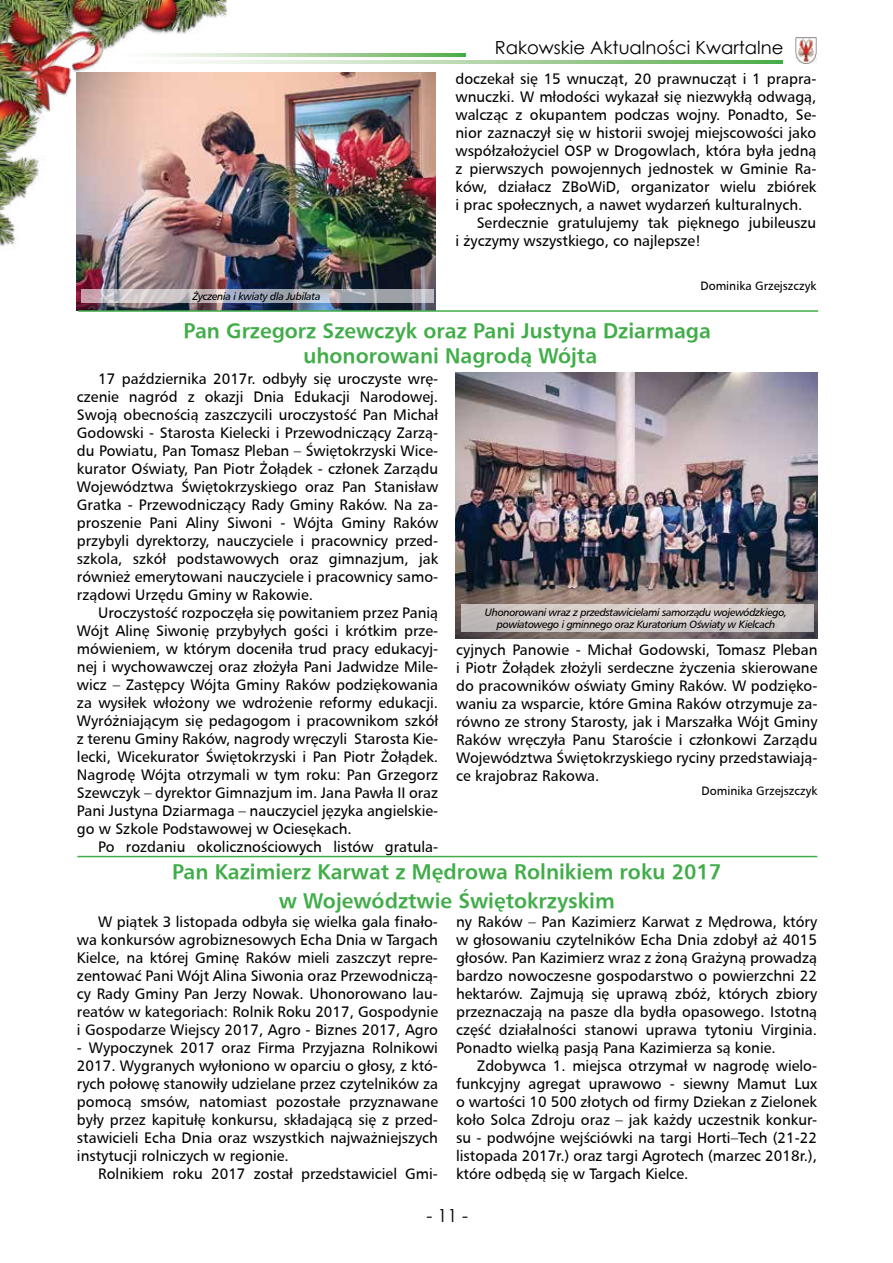
<style>
.page{position:relative;width:893px;height:1263px;background:#fff}
.page>*{position:absolute;margin:0;border:0;box-sizing:border-box;transform-origin:0 0}
.t1{font:21px/25.2px "Humanist 777 AT Bold";color:#41ad49;text-align:center}
.t2{font:18px "Century Gothic";color:#000}
.t3{font:15px/18px "Humanist 777 AT";color:#000;text-align:justify}
.t4{font:12px "Humanist 777 AT";color:#000}
.t5{font:10.5px/12.6px "Humanist 777 AT Italic";letter-spacing:-.03em;color:#000;text-align:center}
</style>
<div class="page">
<img style="left:0;top:0;width:242px;height:269px">
<svg style="left:114px;top:61px;width:669px;height:3px"></svg>
<svg style="left:114px;top:54px;width:351px;height:2px"></svg>
<img style="left:795px;top:37px;width:21px;height:26px">
<img style="left:77px;top:73px;width:359px;height:237px">
<hr style="left:78px;top:310px;width:740px;height:2px;background:#41ad49">
<svg style="left:82px;top:289px;width:352px;height:14px"></svg>
<img style="left:455px;top:372px;width:362px;height:267px">
<svg style="left:461px;top:604px;width:352px;height:27px;fill:#d2cbc9"></svg>
<hr style="left:77px;top:856px;width:740px;height:1px;background:#41ad49">
<p class="t2" style="left:495px;top:35px;width:290px">Rakowskie Aktualności Kwartalne</p>
<p class="t3" style="left:455px;top:70px;width:362px">doczekał się 15 wnucząt, 20 prawnucząt i 1 prapra-</p>
<p class="t3" style="left:455px;top:88px;width:362px">wnuczki. W młodości wykazał się niezwykłą odwagą,</p>
<p class="t3" style="left:455px;top:106px;width:362px">walcząc z okupantem podczas wojny. Ponadto, Se-</p>
<p class="t3" style="left:455px;top:124px;width:362px">nior zaznaczył się w historii swojej miejscowości jako</p>
<p class="t3" style="left:455px;top:142px;width:362px">współzałożyciel OSP w Drogowlach, która była jedną</p>
<p class="t3" style="left:455px;top:160px;width:362px">z pierwszych powojennych jednostek w Gminie Ra-</p>
<p class="t3" style="left:455px;top:178px;width:362px">ków, działacz ZBoWiD, organizator wielu zbiórek</p>
<p class="t3" style="left:455px;top:196px;width:349px">i prac społecznych, a nawet wydarzeń kulturalnych.</p>
<p class="t3" style="left:477px;top:214px;width:341px">Serdecznie gratulujemy tak pięknego jubileuszu</p>
<p class="t3" style="left:455px;top:232px;width:247px">i życzymy wszystkiego, co najlepsze!</p>
<p class="t4" style="left:700px;top:278px;width:118px">Dominika Grzejszczyk</p>
<p class="t5" style="left:193px;top:290px;width:129px">Życzenia i kwiaty dla Jubilata</p>
<h1 class="t1" style="left:184px;top:318px;width:529px">Pan Grzegorz Szewczyk oraz Pani Justyna Dziarmaga uhonorowani Nagrodą Wójta</h1>
<p class="t3" style="left:77px;top:369px;width:363px;text-indent:21px">17 października 2017r. odbyły się uroczyste wrę&shy;czenie nagród z okazji Dnia Edukacji Narodowej.<br>Swoją obecnością zaszczycili uroczystość Pan Michał Godowski - Starosta Kielecki i Przewodniczący Zarzą&shy;du Powiatu, Pan Tomasz Pleban – Świętokrzyski Wice&shy;kurator Oświaty, Pan Piotr Żołądek - członek Zarządu Województwa Świętokrzyskiego oraz Pan Stanisław Gratka - Przewodniczący Rady Gminy Raków. Na za&shy;proszenie Pani Aliny Siwoni - Wójta Gminy Raków przybyli dyrektorzy, nauczyciele i pracownicy przed&shy;szkola, szkół podstawowych oraz gimnazjum, jak również emerytowani nauczyciele i pracownicy samo&shy;rządowi Urzędu Gminy w Rakowie.</p>
<p class="t3" style="left:77px;top:603px;width:363px;text-indent:21px">Uroczystość rozpoczęła się powitaniem przez Panią Wójt Alinę Siwonię przybyłych gości i krótkim prze&shy;mówieniem, w którym doceniła trud pracy edukacyj&shy;nej i wychowawczej oraz złożyła Pani Jadwidze Mile&shy;wicz – Zastępcy Wójta Gminy Raków podziękowania za wysiłek włożony we wdrożenie reformy edukacji.<br>Wyróżniającym się pedagogom i pracownikom szkół z terenu Gminy Raków, nagrody wręczyli Starosta Kie&shy;lecki, Wicekurator Świętokrzyski i Pan Piotr Żołądek.<br>Nagrodę Wójta otrzymali w tym roku: Pan Grzegorz Szewczyk – dyrektor Gimnazjum im. Jana Pawła II oraz Pani Justyna Dziarmaga – nauczyciel języka angielskie&shy;go w Szkole Podstawowej w Ociesękach.</p>
<p class="t3" style="left:98px;top:837px;width:341px">Po rozdaniu okolicznościowych listów gratula-</p>
<p class="t5" style="left:485px;top:606px;width:304px">Uhonorowani wraz z przedstawicielami samorządu wojewódzkiego, powiatowego i gminnego oraz Kuratorium Oświaty w Kielcach</p>
<p class="t3" style="left:456px;top:640px;width:363px">cyjnych Panowie - Michał Godowski, Tomasz Pleban i Piotr Żołądek złożyli serdeczne życzenia skierowane do pracowników oświaty Gminy Raków. W podzięko&shy;waniu za wsparcie, które Gmina Raków otrzymuje za&shy;równo ze strony Starosty, jak i Marszałka Wójt Gminy Raków wręczyła Panu Staroście i członkowi Zarządu Województwa Świętokrzyskiego ryciny przedstawiają&shy;ce krajobraz Rakowa.</p>
<p class="t4" style="left:701px;top:784px;width:118px">Dominika Grzejszczyk</p>
<h1 class="t1" style="left:172px;top:857px;width:551px;line-height:28.8px">Pan Kazimierz Karwat z Mędrowa Rolnikiem roku 2017 w Województwie Świętokrzyskim</h1>
<p class="t3" style="left:77px;top:913px;width:363px;text-indent:21px">W piątek 3 listopada odbyła się wielka gala finało&shy;wa konkursów agrobiznesowych Echa Dnia w Targach Kielce, na której Gminę Raków mieli zaszczyt repre&shy;zentować Pani Wójt Alina Siwonia oraz Przewodniczą&shy;cy Rady Gminy Pan Jerzy Nowak. Uhonorowano lau&shy;reatów w kategoriach: Rolnik Roku 2017, Gospodynie i Gospodarze Wiejscy 2017, Agro - Biznes 2017, Agro</p>
<p class="t3" style="left:77px;top:1039px;width:363px">- Wypoczynek 2017 oraz Firma Przyjazna Rolnikowi 2017. Wygranych wyłoniono w oparciu o głosy, z któ&shy;rych połowę stanowiły udzielane przez czytelników za pomocą smsów, natomiast pozostałe przyznawane były przez kapitułę konkursu, składającą się z przed&shy;stawicieli Echa Dnia oraz wszystkich najważniejszych instytucji rolniczych w regionie.</p>
<p class="t3" style="left:98px;top:1165px;width:341px">Rolnikiem roku 2017 został przedstawiciel Gmi-</p>
<p class="t3" style="left:456px;top:913px;width:363px">ny Raków – Pan Kazimierz Karwat z Mędrowa, który w głosowaniu czytelników Echa Dnia zdobył aż 4015 głosów. Pan Kazimierz wraz z żoną Grażyną prowadzą bardzo nowoczesne gospodarstwo o powierzchni 22 hektarów. Zajmują się uprawą zbóż, których zbiory przeznaczają na pasze dla bydła opasowego. Istotną część działalności stanowi uprawa tytoniu Virginia.<br>Ponadto wielką pasją Pana Kazimierza są konie.</p>
<p class="t3" style="left:456px;top:1057px;width:363px;text-indent:21px">Zdobywca 1. miejsca otrzymał w nagrodę wielo&shy;funkcyjny agregat uprawowo - siewny Mamut Lux o wartości 10 500 złotych od firmy Dziekan z Zielonek koło Solca Zdroju oraz – jak każdy uczestnik konkur&shy;su - podwójne wejściówki na targi Horti–Tech (21-22 listopada 2017r.) oraz targi Agrotech (marzec 2018r.), które odbędą się w Targach Kielce.</p>
<p class="t2" style="left:426px;top:1203px;width:43px">- 11 -</p>
</div>
